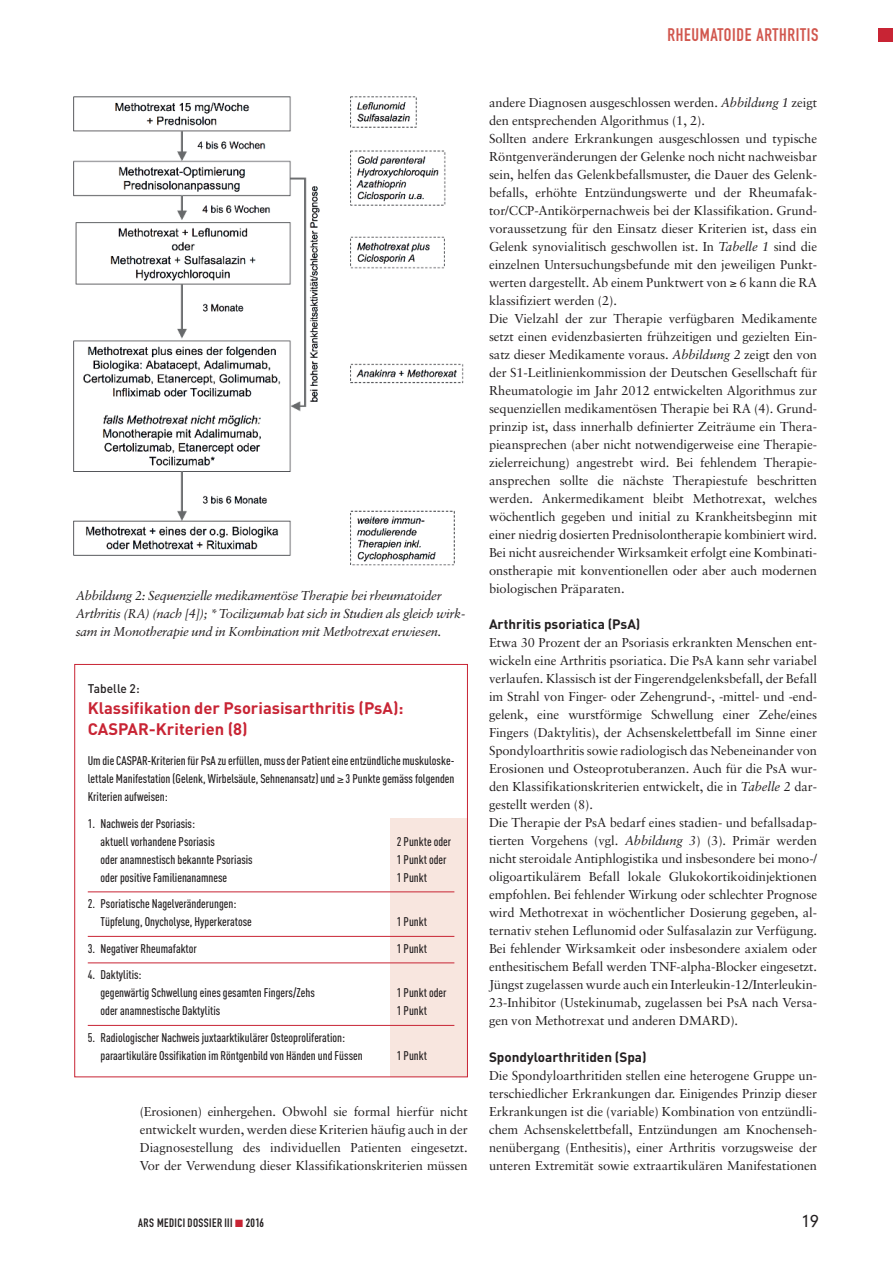
<style>
.page{position:relative;width:893px;height:1263px;background:#fff}
.page>*{position:absolute;margin:0;border:0;box-sizing:border-box;transform-origin:0 0}
.t1{font:18px "DIN Engschrift";letter-spacing:.035em;color:#d1574e}
.t2{font:700 16.5px/21px "DIN";color:#c82434}
.t3{font:300 16.5px "DIN Neuzeit Grotesk";color:#231f20}
.t4{font:700 13.5px "DIN";color:#231f20}
.t5{font:12.9px/18px "Sabon";letter-spacing:-.005em;color:#231f20;text-align:justify}
.t6{font:italic 12.9px/18px "Sabon";letter-spacing:-.02em;color:#231f20}
.t7{font:500 12.45px/18px "DIN Cond";color:#231f20}
.t8{font:500 12.45px "DIN";letter-spacing:.005em;color:#231f20;scale:.96 1}
.t9{font:12px "DIN Engschrift";letter-spacing:.035em;color:#231f20}
.s1{font-style:italic}
.s2{color:#c82434}
</style>
<div class="page">
<div style="left:878px;top:28px;width:15px;height:14px;background:#c82434"></div>
<img style="left:73px;top:96px;width:391px;height:470px">
<div style="left:391px;top:818px;width:77px;height:258px;background:#f8e6df"></div>
<hr style="left:88px;top:891px;width:366px;height:1px;background:#c82434">
<hr style="left:88px;top:936px;width:366px;height:1px;background:#c82434">
<hr style="left:88px;top:962px;width:366px;height:1px;background:#c82434">
<hr style="left:88px;top:1025px;width:366px;height:1px;background:#c82434">
<h1 class="t1" style="left:667px;top:28px;width:153px">RHEUMATOIDE ARTHRITIS</h1>
<p class="t6" style="left:76px;top:587px;width:391px">Abbildung 2: Sequenzielle medikamentöse Therapie bei rheumatoider<br>Arthritis (RA) (nach [4]); *Tocilizumab hat sich in Studien als gleich wirk&shy;sam in Monotherapie und in Kombination mit Methotrexat erwiesen.</p>
<p class="t8" style="left:88px;top:681px;width:56px">Tabelle 2:</p>
<p class="t2" style="left:88px;top:697px;width:317px">Klassifikation der Psoriasisarthritis (PsA):<br>CASPAR-Kriterien (8)</p>
<p class="t7" style="left:88px;top:753px;width:368px;text-align:justify">Umdie CASPAR-Kriterienfür PsA zuerfüllen,mussder Patienteineentzündlichemuskuloske&shy;lettale Manifestation (Gelenk, Wirbelsäule, Sehnenansatz) und ≥3 Punkte gemäss folgenden Kriterien aufweisen:</p>
<p class="t7" style="left:101px;top:816px;width:116px;text-indent:-13px">1. Nachweis der Psoriasis: aktuell vorhandene Psoriasis</p>
<p class="t7" style="left:397px;top:834px;width:56px">2 Punkte oder</p>
<p class="t7" style="left:101px;top:852px;width:154px">oder anamnestisch bekannte Psoriasis</p>
<p class="t7" style="left:397px;top:852px;width:51px">1 Punkt oder</p>
<p class="t7" style="left:101px;top:870px;width:128px">oder positive Familienanamnese</p>
<p class="t7" style="left:397px;top:870px;width:32px">1 Punkt</p>
<p class="t7" style="left:101px;top:896px;width:153px;text-indent:-13px">2. Psoriatische Nagelveränderungen:<br>Tüpfelung, Onycholyse, Hyperkeratose</p>
<p class="t7" style="left:397px;top:914px;width:32px">1 Punkt</p>
<p class="t7" style="left:88px;top:941px;width:111px">3. Negativer Rheumafaktor</p>
<p class="t7" style="left:397px;top:941px;width:32px">1 Punkt</p>
<p class="t7" style="left:101px;top:967px;width:216px;text-indent:-13px">4. Daktylitis:<br>gegenwärtig Schwellung eines gesamten Fingers/Zehs</p>
<p class="t7" style="left:397px;top:985px;width:51px">1 Punkt oder</p>
<p class="t7" style="left:101px;top:1003px;width:121px">oder anamnestische Daktylitis</p>
<p class="t7" style="left:397px;top:1003px;width:32px">1 Punkt</p>
<p class="t7" style="left:101px;top:1030px;width:264px;text-indent:-13px">5. Radiologischer Nachweis juxtaarktikulärer Osteoproliferation: paraartikuläre Ossifikation im Röntgenbild von Händen und Füssen</p>
<p class="t7" style="left:397px;top:1048px;width:32px">1 Punkt</p>
<p class="t5" style="left:140px;top:1103px;width:330px">(Erosionen) einhergehen. Obwohl sie formal hierfür nicht entwickelt wurden, werden diese Kriterien häufig auch in der Diagnosestellung des individuellen Patienten eingesetzt.<br>Vor der Verwendung dieser Klassifikationskriterien müssen</p>
<p class="t5" style="left:489px;top:95px;width:330px;text-align:left">andere Diagnosen ausgeschlossen werden. <span class="s1">Abbildung 1</span> zeigt den entsprechenden Algorithmus (1, 2).<br>Sollten andere Erkrankungen ausgeschlossen und typische Röntgenveränderungen der Gelenke noch nicht nachweisbar sein, helfen das Gelenkbefallsmuster, die Dauer des Gelenk&shy;befalls, erhöhte Entzündungswerte und der Rheumafak&shy;tor/CCP-Antikörpernachweis bei der Klassifikation. Grund&shy;voraussetzung für den Einsatz dieser Kriterien ist, dass ein Gelenk synovialitisch geschwollen ist. In <span class="s1">Tabelle 1</span> sind die einzelnen Untersuchungsbefunde mit den jeweiligen Punkt&shy;werten dargestellt. Ab einem Punktwert von ≥ 6 kann die RA klassifiziert werden (2).<br>Die Vielzahl der zur Therapie verfügbaren Medikamente setzt einen evidenzbasierten frühzeitigen und gezielten Ein&shy;satz dieser Medikamente voraus. <span class="s1">Abbildung 2</span> zeigt den von der S1-Leitlinienkommission der Deutschen Gesellschaft für Rheumatologie im Jahr 2012 entwickelten Algorithmus zur sequenziellen medikamentösen Therapie bei RA (4). Grund&shy;prinzip ist, dass innerhalb definierter Zeiträume ein Thera&shy;pieansprechen (aber nicht notwendigerweise eine Therapie&shy;zielerreichung) angestrebt wird. Bei fehlendem Therapie&shy;ansprechen sollte die nächste Therapiestufe beschritten werden. Ankermedikament bleibt Methotrexat, welches wöchentlich gegeben und initial zu Krankheitsbeginn mit einer niedrig dosierten Prednisolontherapie kombiniert wird.<br>Bei nicht ausreichender Wirksamkeit erfolgt eine Kombinati&shy;onstherapie mit konventionellen oder aber auch modernen biologischen Präparaten.</p>
<p class="t4" style="left:489px;top:617px;width:153px">Arthritis psoriatica (PsA)</p>
<p class="t5" style="left:489px;top:635px;width:330px;text-align:left">Etwa 30 Prozent der an Psoriasis erkrankten Menschen ent&shy;wickeln eine Arthritis psoriatica. Die PsA kann sehr variabel verlaufen. Klassisch ist der Fingerendgelenksbefall, der Befall im Strahl von Finger- oder Zehengrund-, -mittel- und -end&shy;gelenk, eine wurstförmige Schwellung einer Zehe/eines Fingers (Daktylitis), der Achsenskelettbefall im Sinne einer Spondyloarthritis sowie radiologisch das Nebeneinander von Erosionen und Osteoprotuberanzen. Auch für die PsA wur&shy;den Klassifikationskriterien entwickelt, die in <span class="s1">Tabelle 2</span> dar&shy;gestellt werden (8).<br>Die Therapie der PsA bedarf eines stadien- und befallsadap&shy;tierten Vorgehens (vgl. <span class="s1">Abbildung 3</span>) (3). Primär werden nicht steroidale Antiphlogistika und insbesondere bei mono-/ oligoartikulärem Befall lokale Glukokortikoidinjektionen empfohlen. Bei fehlender Wirkung oder schlechter Prognose wird Methotrexat in wöchentlicher Dosierung gegeben, al&shy;ternativ stehen Leflunomid oder Sulfasalazin zur Verfügung.<br>Bei fehlender Wirksamkeit oder insbesondere axialem oder enthesitischem Befall werden TNF-alpha-Blocker eingesetzt.<br>Jüngst zugelassen wurde auch ein Interleukin-12/Interleukin-23-Inhibitor (Ustekinumab, zugelassen bei PsA nach Versa&shy;gen von Methotrexat und anderen DMARD).</p>
<p class="t4" style="left:489px;top:1049px;width:159px">Spondyloarthritiden (Spa)</p>
<p class="t5" style="left:489px;top:1067px;width:330px">Die Spondyloarthritiden stellen eine heterogene Gruppe un&shy;terschiedlicher Erkrankungen dar. Einigendes Prinzip dieser Erkrankungen ist die (variable) Kombination von entzündli&shy;chem Achsenskelettbefall, Entzündungen am Knochenseh&shy;nenübergang (Enthesitis), einer Arthritis vorzugsweise der unteren Extremität sowie extraartikulären Manifestationen</p>
<p class="t9" style="left:138px;top:1218px;width:127px">ARS MEDICI DOSSIER III <span class="s2">■</span> 2016</p>
<p class="t3" style="left:802px;top:1214px;width:18px">19</p>
</div>
